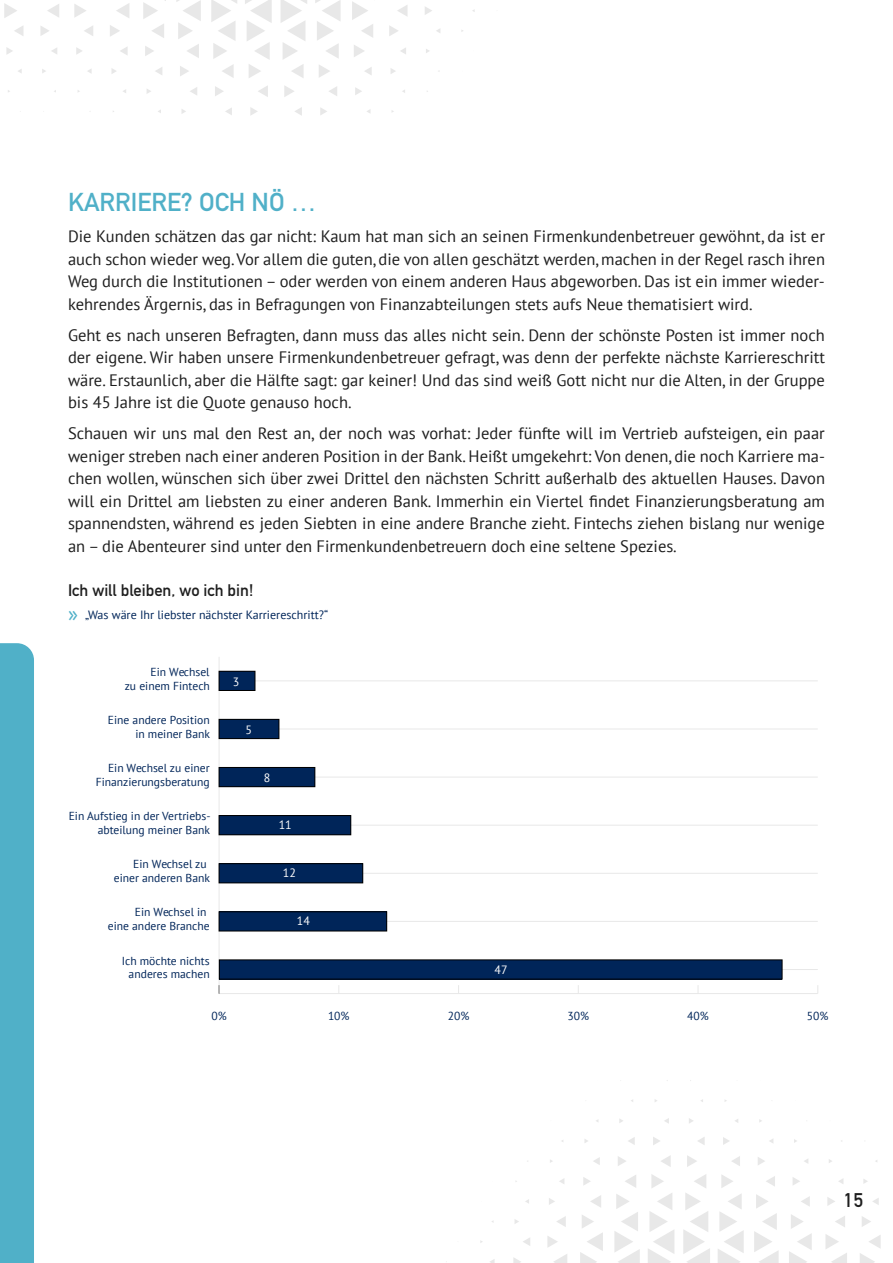
<style>
.page{position:relative;width:893px;height:1263px;background:#fff}
.page>*{position:absolute;margin:0;border:0;box-sizing:border-box;transform-origin:0 0}
.t1{font:700 25.5px "DIN Alternate";color:#50b0c8}
.t2{font:700 19.5px "DIN Alternate";color:#1e1e1e}
.t3{font:16.5px/22.5px "PT Sans";color:#1e1e1e;text-align:justify}
.t4{font:700 16.5px "DIN Alternate";color:#1e1e1e}
.t5{font:12px "PT Sans";color:#002559}
.t6{font:12px "PT Sans";color:#fff}
.t7{font:11.55px/14px "PT Sans";color:#002559;text-align:right}
.s1{font-size:21px;color:#50b0c8}
</style>
<div class="page">
<svg style="left:425px;top:7px;width:7px;height:8px"></svg>
<svg style="left:397px;top:5px;width:11px;height:11px"></svg>
<svg style="left:389px;top:25px;width:9px;height:11px"></svg>
<svg style="left:401px;top:48px;width:5px;height:6px"></svg>
<svg style="left:352px;top:1px;width:21px;height:37px"></svg>
<svg style="left:391px;top:68px;width:5px;height:6px"></svg>
<svg style="left:354px;top:45px;width:10px;height:12px"></svg>
<svg style="left:365px;top:67px;width:7px;height:8px"></svg>
<svg style="left:355px;top:87px;width:7px;height:8px"></svg>
<svg style="left:315px;top:0;width:26px;height:77px"></svg>
<svg style="left:329px;top:86px;width:8px;height:10px"></svg>
<svg style="left:281px;top:0;width:26px;height:78px"></svg>
<svg style="left:320px;top:108px;width:7px;height:7px"></svg>
<svg style="left:284px;top:86px;width:10px;height:11px"></svg>
<svg style="left:295px;top:107px;width:7px;height:9px"></svg>
<svg style="left:245px;top:0;width:27px;height:78px"></svg>
<svg style="left:258px;top:86px;width:10px;height:11px"></svg>
<svg style="left:211px;top:0;width:26px;height:78px"></svg>
<svg style="left:250px;top:107px;width:8px;height:8px"></svg>
<svg style="left:176px;top:0;width:25px;height:58px"></svg>
<svg style="left:215px;top:86px;width:9px;height:10px"></svg>
<svg style="left:225px;top:108px;width:7px;height:7px"></svg>
<svg style="left:143px;top:0;width:23px;height:38px"></svg>
<svg style="left:180px;top:66px;width:9px;height:10px"></svg>
<svg style="left:190px;top:87px;width:7px;height:8px"></svg>
<svg style="left:116px;top:3px;width:13px;height:15px"></svg>
<svg style="left:145px;top:46px;width:9px;height:10px"></svg>
<svg style="left:155px;top:67px;width:7px;height:8px"></svg>
<svg style="left:110px;top:25px;width:10px;height:11px"></svg>
<svg style="left:120px;top:47px;width:8px;height:8px"></svg>
<svg style="left:147px;top:89px;width:4px;height:5px"></svg>
<svg style="left:74px;top:4px;width:12px;height:13px"></svg>
<svg style="left:84px;top:26px;width:9px;height:10px"></svg>
<svg style="left:111px;top:68px;width:5px;height:6px"></svg>
<svg style="left:47px;top:4px;width:12px;height:13px"></svg>
<svg style="left:76px;top:47px;width:6px;height:7px"></svg>
<svg style="left:88px;top:69px;width:4px;height:4px"></svg>
<svg style="left:40px;top:26px;width:9px;height:10px"></svg>
<svg style="left:52px;top:48px;width:5px;height:6px"></svg>
<svg style="left:4px;top:3px;width:13px;height:15px"></svg>
<svg style="left:14px;top:26px;width:9px;height:10px"></svg>
<svg style="left:6px;top:47px;width:7px;height:7px"></svg>
<svg style="left:18px;top:69px;width:4px;height:4px"></svg>
<svg style="left:490px;top:1259px;width:5px;height:4px"></svg>
<svg style="left:513px;top:1258px;width:8px;height:5px"></svg>
<svg style="left:523px;top:1238px;width:7px;height:8px"></svg>
<svg style="left:514px;top:1219px;width:5px;height:5px"></svg>
<svg style="left:547px;top:1236px;width:20px;height:27px"></svg>
<svg style="left:557px;top:1216px;width:9px;height:11px"></svg>
<svg style="left:549px;top:1198px;width:6px;height:7px"></svg>
<svg style="left:580px;top:1215px;width:23px;height:48px"></svg>
<svg style="left:559px;top:1179px;width:5px;height:5px"></svg>
<svg style="left:590px;top:1195px;width:11px;height:13px"></svg>
<svg style="left:583px;top:1177px;width:8px;height:8px"></svg>
<svg style="left:593px;top:1157px;width:7px;height:8px"></svg>
<svg style="left:584px;top:1139px;width:4px;height:4px"></svg>
<svg style="left:614px;top:1175px;width:26px;height:88px"></svg>
<svg style="left:618px;top:1156px;width:8px;height:10px"></svg>
<svg style="left:648px;top:1174px;width:26px;height:89px"></svg>
<svg style="left:628px;top:1137px;width:7px;height:8px"></svg>
<svg style="left:619px;top:1119px;width:4px;height:4px"></svg>
<svg style="left:661px;top:1155px;width:10px;height:12px"></svg>
<svg style="left:653px;top:1137px;width:7px;height:8px"></svg>
<svg style="left:683px;top:1174px;width:27px;height:89px"></svg>
<svg style="left:687px;top:1155px;width:10px;height:12px"></svg>
<svg style="left:664px;top:1118px;width:5px;height:6px"></svg>
<svg style="left:718px;top:1175px;width:26px;height:88px"></svg>
<svg style="left:698px;top:1137px;width:7px;height:8px"></svg>
<svg style="left:689px;top:1118px;width:4px;height:5px"></svg>
<svg style="left:754px;top:1194px;width:25px;height:69px"></svg>
<svg style="left:732px;top:1156px;width:8px;height:10px"></svg>
<svg style="left:723px;top:1137px;width:6px;height:8px"></svg>
<svg style="left:789px;top:1214px;width:23px;height:49px"></svg>
<svg style="left:766px;top:1176px;width:9px;height:10px"></svg>
<svg style="left:758px;top:1157px;width:7px;height:8px"></svg>
<svg style="left:825px;top:1234px;width:22px;height:29px"></svg>
<svg style="left:801px;top:1196px;width:9px;height:10px"></svg>
<svg style="left:793px;top:1177px;width:7px;height:8px"></svg>
<svg style="left:835px;top:1216px;width:10px;height:11px"></svg>
<svg style="left:827px;top:1197px;width:8px;height:9px"></svg>
<svg style="left:804px;top:1159px;width:4px;height:4px"></svg>
<svg style="left:860px;top:1235px;width:21px;height:28px"></svg>
<svg style="left:862px;top:1216px;width:9px;height:11px"></svg>
<svg style="left:838px;top:1179px;width:5px;height:5px"></svg>
<svg style="left:873px;top:1198px;width:6px;height:7px"></svg>
<svg style="left:863px;top:1179px;width:5px;height:5px"></svg>
<hr style="left:219px;top:993px;width:599px;height:1px;background:#e8e8e8">
<hr style="left:219px;top:657px;width:1px;height:336px;background:#e8e8e8">
<hr style="left:219px;top:969px;width:599px;height:1px;background:#e8e8e8">
<hr style="left:219px;top:921px;width:599px;height:1px;background:#e8e8e8">
<hr style="left:219px;top:873px;width:599px;height:1px;background:#e8e8e8">
<hr style="left:219px;top:825px;width:599px;height:1px;background:#e8e8e8">
<hr style="left:219px;top:777px;width:599px;height:1px;background:#e8e8e8">
<hr style="left:219px;top:729px;width:599px;height:1px;background:#e8e8e8">
<hr style="left:219px;top:680px;width:599px;height:1px;background:#e8e8e8">
<div style="left:219px;top:671px;width:36px;height:19px;background:#002559"></div>
<div style="left:219px;top:671px;width:36px;height:20px;border:1px solid #000"></div>
<div style="left:219px;top:719px;width:60px;height:20px;background:#002559"></div>
<div style="left:219px;top:719px;width:60px;height:20px;border:1px solid #000"></div>
<div style="left:219px;top:767px;width:96px;height:20px;background:#002559"></div>
<div style="left:219px;top:767px;width:96px;height:20px;border:1px solid #000"></div>
<div style="left:219px;top:815px;width:132px;height:20px;background:#002559"></div>
<div style="left:219px;top:815px;width:132px;height:20px;border:1px solid #000"></div>
<div style="left:219px;top:864px;width:144px;height:19px;background:#002559"></div>
<div style="left:219px;top:863px;width:144px;height:20px;border:1px solid #000"></div>
<div style="left:219px;top:912px;width:168px;height:19px;background:#002559"></div>
<div style="left:219px;top:911px;width:168px;height:20px;border:1px solid #000"></div>
<div style="left:219px;top:960px;width:563px;height:19px;background:#002559"></div>
<div style="left:219px;top:960px;width:563px;height:19px;border:1px solid #000"></div>
<div style="left:0;top:643px;width:34px;height:620px;background:#50b0c8"></div>
<h1 class="t1" style="left:68px;top:183px;width:250px">KARRIERE? OCH NÖ …</h1>
<p class="t3" style="left:68px;top:225px;width:758px">Die Kunden schätzen das gar nicht: Kaum hat man sich an seinen Firmenkundenbetreuer gewöhnt, da ist er auch schon wieder weg. Vor allem die guten, die von allen geschätzt werden, machen in der Regel rasch ihren Weg durch die Institutionen – oder werden von einem anderen Haus abgeworben. Das ist ein immer wieder&shy;kehrendes Ärgernis, das in Befragungen von Finanzabteilungen stets aufs Neue thematisiert wird.</p>
<p class="t3" style="left:68px;top:323px;width:758px">Geht es nach unseren Befragten, dann muss das alles nicht sein. Denn der schönste Posten ist immer noch der eigene. Wir haben unsere Firmenkundenbetreuer gefragt, was denn der perfekte nächste Karriereschritt wäre. Erstaunlich, aber die Hälfte sagt: gar keiner! Und das sind weiß Gott nicht nur die Alten, in der Gruppe bis 45 Jahre ist die Quote genauso hoch.</p>
<p class="t3" style="left:68px;top:422px;width:758px">Schauen wir uns mal den Rest an, der noch was vorhat: Jeder fünfte will im Vertrieb aufsteigen, ein paar weniger streben nach einer anderen Position in der Bank. Heißt umgekehrt: Von denen, die noch Karriere ma&shy;chen wollen, wünschen sich über zwei Drittel den nächsten Schritt außerhalb des aktuellen Hauses. Davon will ein Drittel am liebsten zu einer anderen Bank. Immerhin ein Viertel findet Finanzierungsberatung am spannendsten, während es jeden Siebten in eine andere Branche zieht. Fintechs ziehen bislang nur wenige an – die Abenteurer sind unter den Firmenkundenbetreuern doch eine seltene Spezies.</p>
<p class="t4" style="left:68px;top:578px;width:187px">Ich will bleiben, wo ich bin!</p>
<p class="t5" style="left:68px;top:607px;width:262px"><span class="s1">»</span> „Was wäre Ihr liebster nächster Karriereschritt?“</p>
<p class="t7" style="left:125px;top:665px;width:86px">Ein Wechsel<br>zu einem Fintech</p>
<p class="t6" style="left:233px;top:674px;width:8px">3</p>
<p class="t7" style="left:108px;top:713px;width:104px">Eine andere Position in meiner Bank</p>
<p class="t7" style="left:96px;top:761px;width:116px">Ein Wechsel zu einer<br>Finanzierungsberatung</p>
<p class="t7" style="left:69px;top:809px;width:143px">Ein Aufstieg in der Vertriebs&shy;abteilung meiner Bank</p>
<p class="t7" style="left:114px;top:857px;width:98px">Ein Wechsel zu einer anderen Bank</p>
<p class="t7" style="left:108px;top:905px;width:103px">Ein Wechsel in<br>eine andere Branche</p>
<p class="t7" style="left:122px;top:953px;width:89px;text-align:center">Ich möchte nichts anderes machen</p>
<p class="t6" style="left:245px;top:722px;width:8px">5</p>
<p class="t6" style="left:264px;top:770px;width:8px">8</p>
<p class="t6" style="left:279px;top:817px;width:15px">11</p>
<p class="t6" style="left:283px;top:865px;width:15px">12</p>
<p class="t6" style="left:297px;top:913px;width:15px">14</p>
<p class="t6" style="left:494px;top:962px;width:15px">47</p>
<p class="t7" style="left:211px;top:1008px;width:17px">0%</p>
<p class="t7" style="left:328px;top:1008px;width:23px">10%</p>
<p class="t7" style="left:448px;top:1008px;width:23px">20%</p>
<p class="t7" style="left:567px;top:1008px;width:23px">30%</p>
<p class="t7" style="left:687px;top:1008px;width:23px">40%</p>
<p class="t7" style="left:807px;top:1008px;width:23px">50%</p>
<p class="t2" style="left:844px;top:1186px;width:21px">15</p>
</div>
